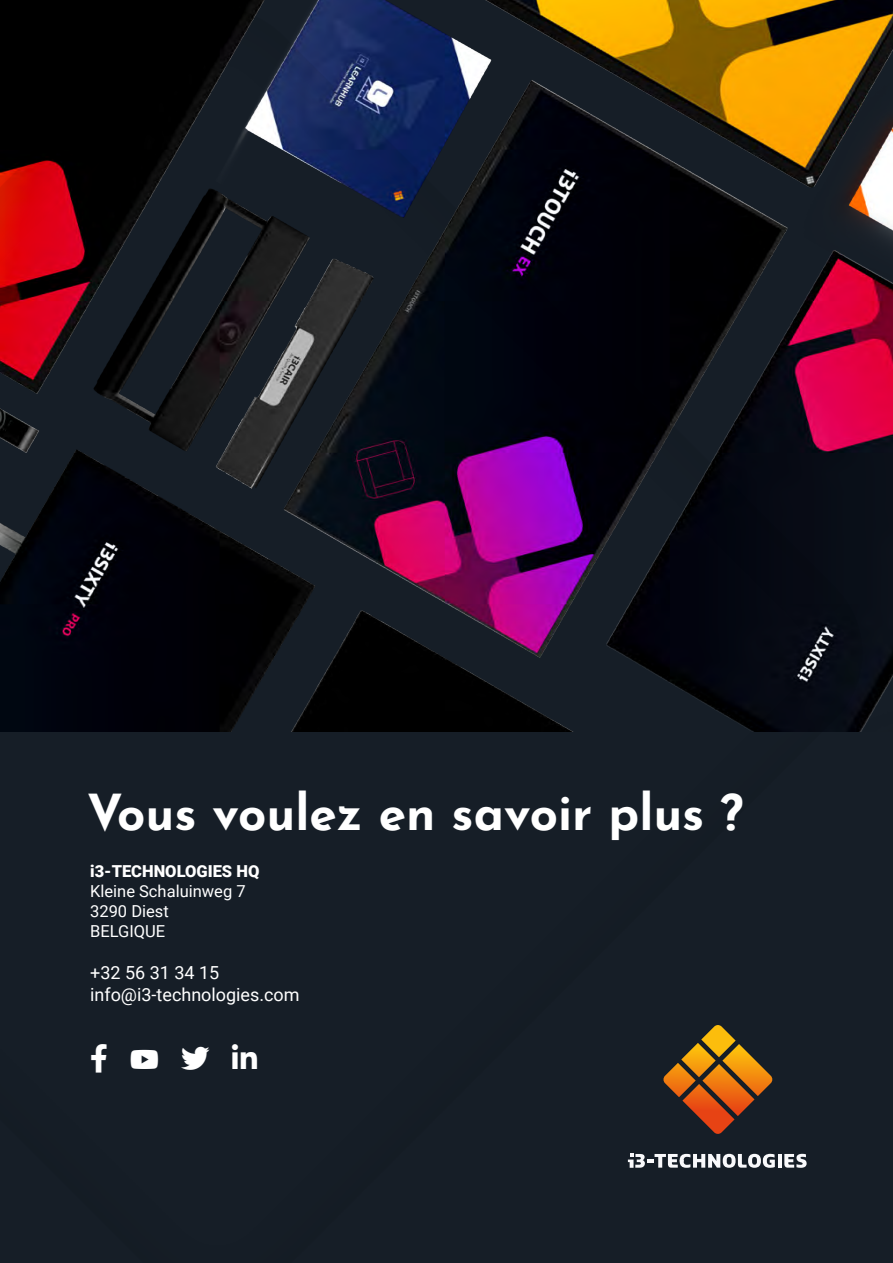
<style>
.page{position:relative;width:893px;height:1263px;background:#fff}
.page>*{position:absolute;margin:0;border:0;box-sizing:border-box;transform-origin:0 0}
.t1{font:700 49.5px "Josefin Sans";color:#fff}
.t2{font:28.5px "Font Awesome 5 Brands";color:#fff}
.t3{font:18px/21.6px "Roboto";color:#fff}
.t4{font:16.5px/19.8px "Roboto";color:#fff}
.t5{font:900 16.5px "Roboto";color:#fff}
</style>
<div class="page">
<img style="left:0;top:0;width:893px;height:1263px">
<svg style="left:131px;top:1049px;width:27px;height:19px"></svg>
<svg style="left:181px;top:1046px;width:29px;height:23px"></svg>
<svg style="left:232px;top:1044px;width:25px;height:24px"></svg>
<svg style="left:91px;top:1044px;width:16px;height:28px"></svg>
<h1 class="t1" style="left:87px;top:768px;width:658px">Vous voulez en savoir plus ?</h1>
<p class="t5" style="left:90px;top:860px;width:171px">i3-TECHNOLOGIES HQ</p>
<p class="t4" style="left:90px;top:881px;width:157px">Kleine Schaluinweg 7<br>3290 Diest<br>BELGIQUE</p>
<p class="t3" style="left:90px;top:961px;width:211px">+32 56 31 34 15 info@i3-technologies.com</p>
<h2 class="t2" style="left:181px;top:1043px;width:77px">▼▼▼ ●■■■</h2>
</div>
